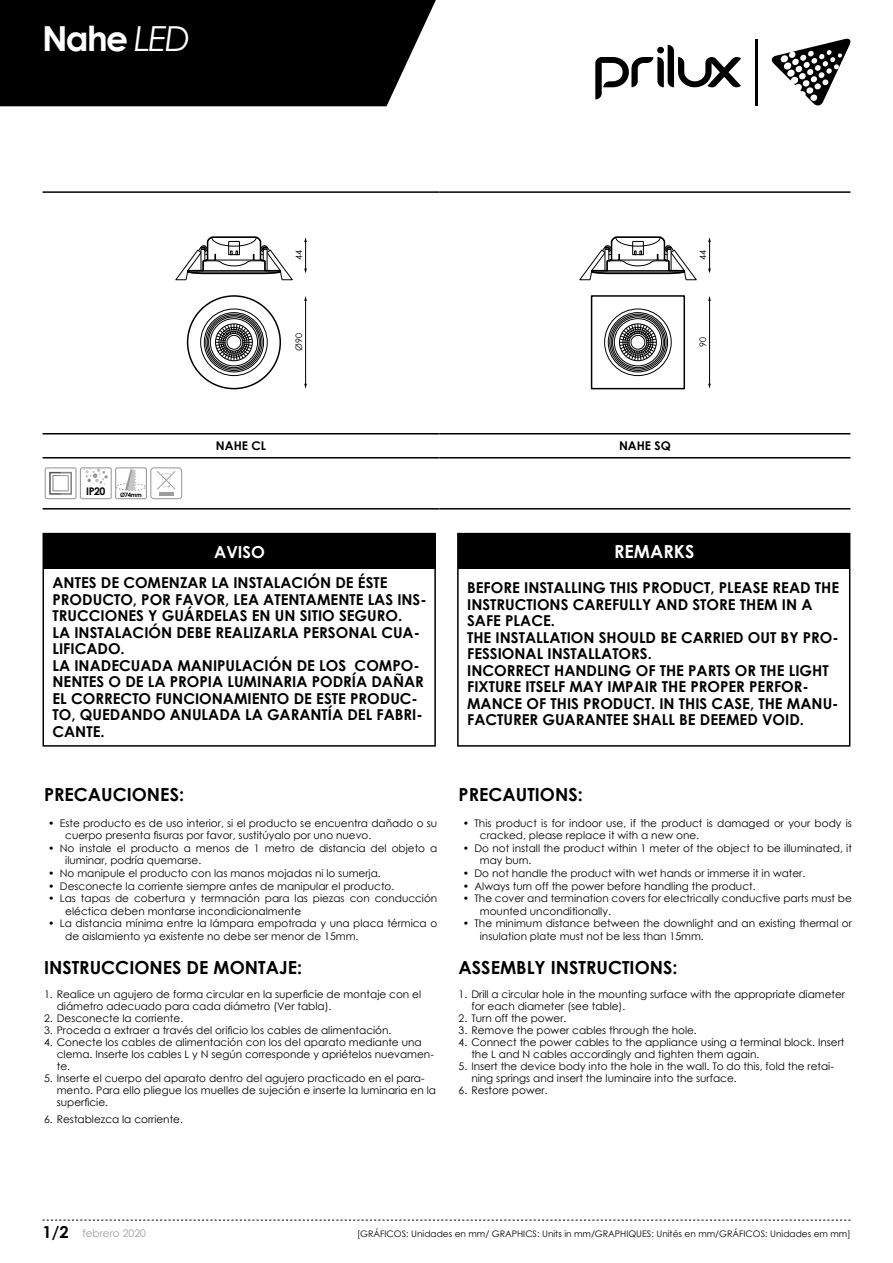
<style>
.page{position:relative;width:893px;height:1263px;background:#fff}
.page>*{position:absolute;margin:0;border:0;box-sizing:border-box;transform-origin:0 0}
.t1{font:700 34.5px "Century Gothic";color:#fff}
.t2{font:700 18px "Century Gothic";color:#000}
.t3{font:700 18px "Century Gothic";color:#fff}
.t4{font:700 16.5px "Century Gothic";color:#fff}
.t5{font:700 15px/16.5px "Century Gothic";color:#000}
.t6{font:700 12px "Century Gothic";color:#000}
.t7{font:10.5px/12.6px "Century Gothic";color:#000}
.t8{font:10.5px "Century Gothic";color:#9d9d9c}
.t9{font:700 10.5px "Century Gothic";color:#000}
.t10{font:9px "Century Gothic";color:#000}
.t11{font:700 6px "Century Gothic";letter-spacing:-.05em;color:#000}
.s1{font-weight:400;font-style:italic}
.s2{font-weight:700;font-size:16.5px;color:#000}
</style>
<div class="page">
<div style="left:0;top:0;width:436px;height:106px;background:#000"></div>
<svg style="left:595px;top:45px;width:146px;height:54px"></svg>
<hr style="left:755px;top:39px;width:2px;height:67px;background:#000">
<svg style="left:771px;top:39px;width:80px;height:67px"></svg>
<svg style="left:43px;top:1220px;width:807px;height:1px"></svg>
<hr style="left:43px;top:508px;width:396px;height:1px;background:#000">
<hr style="left:439px;top:508px;width:411px;height:1px;background:#000">
<hr style="left:43px;top:191px;width:396px;height:2px;background:#000">
<hr style="left:439px;top:191px;width:411px;height:2px;background:#000">
<hr style="left:43px;top:433px;width:396px;height:1px;background:#000">
<hr style="left:439px;top:433px;width:411px;height:1px;background:#000">
<hr style="left:439px;top:457px;width:411px;height:1px;background:#000">
<hr style="left:43px;top:457px;width:396px;height:1px;background:#000">
<svg style="left:304px;top:237px;width:3px;height:36px"></svg>
<hr style="left:305px;top:300px;width:1px;height:85px;background:#000">
<div style="left:187px;top:295px;width:94px;height:94px;border:2px solid #000;border-radius:50%"></div>
<div style="left:204px;top:312px;width:60px;height:60px;border:1px solid #000;border-radius:50%"></div>
<div style="left:206px;top:314px;width:56px;height:57px;border:1px solid #000;border-radius:50%"></div>
<div style="left:200px;top:309px;width:67px;height:67px;border:1px solid #000;border-radius:50%"></div>
<div style="left:207px;top:315px;width:54px;height:54px;border:1px solid #000;border-radius:50%"></div>
<div style="left:208px;top:317px;width:51px;height:51px;border:1px solid #000;border-radius:50%"></div>
<div style="left:210px;top:318px;width:48px;height:48px;border:1px solid #000;border-radius:50%"></div>
<div style="left:215px;top:324px;width:38px;height:37px;border:1px solid #000;border-radius:50%"></div>
<svg style="left:215px;top:324px;width:37px;height:37px"></svg>
<svg style="left:175px;top:236px;width:118px;height:44px"></svg>
<svg style="left:708px;top:237px;width:3px;height:36px"></svg>
<hr style="left:709px;top:300px;width:1px;height:85px;background:#000">
<div style="left:608px;top:312px;width:60px;height:60px;border:1px solid #000;border-radius:50%"></div>
<div style="left:610px;top:314px;width:56px;height:57px;border:1px solid #000;border-radius:50%"></div>
<div style="left:604px;top:309px;width:67px;height:67px;border:1px solid #000;border-radius:50%"></div>
<div style="left:611px;top:315px;width:54px;height:54px;border:1px solid #000;border-radius:50%"></div>
<div style="left:612px;top:317px;width:51px;height:51px;border:1px solid #000;border-radius:50%"></div>
<div style="left:614px;top:318px;width:48px;height:48px;border:1px solid #000;border-radius:50%"></div>
<svg style="left:619px;top:324px;width:37px;height:37px"></svg>
<div style="left:591px;top:295px;width:94px;height:94px;border:2px solid #000"></div>
<svg style="left:579px;top:236px;width:118px;height:44px"></svg>
<svg style="left:45px;top:467px;width:137px;height:32px"></svg>
<hr style="left:159px;top:492px;width:15px;height:4px;background:#9d9d9c">
<div style="left:44px;top:534px;width:391px;height:34px;background:#000"></div>
<div style="left:43px;top:533px;width:393px;height:214px;border:2px solid #000"></div>
<div style="left:459px;top:534px;width:391px;height:34px;background:#000"></div>
<div style="left:457px;top:533px;width:393px;height:214px;border:2px solid #000"></div>
<h1 class="t1" style="left:42px;top:12px;width:150px">Nahe <span class="s1">LED</span></h1>
<p class="t9" style="left:86px;top:483px;width:21px">IP20</p>
<p class="t11" style="left:120px;top:491px;width:23px">Ø74mm</p>
<p class="t10" style="left:293px;top:260px;width:11px;rotate:-90deg">44</p>
<p class="t10" style="left:293px;top:351px;width:19px;rotate:-90deg">Ø90</p>
<p class="t10" style="left:697px;top:260px;width:11px;rotate:-90deg">44</p>
<p class="t10" style="left:697px;top:347px;width:11px;rotate:-90deg">90</p>
<p class="t6" style="left:216px;top:437px;width:52px">NAHE CL</p>
<p class="t6" style="left:619px;top:437px;width:53px">NAHE SQ</p>
<h3 class="t4" style="left:214px;top:539px;width:52px">AVISO</h3>
<p class="t5" style="left:53px;top:574px;width:376px">ANTES DE COMENZAR LA INSTALACIÓN DE ÉSTE PRODUCTO, POR FAVOR, LEA ATENTAMENTE LAS INS-TRUCCIONES Y GUÁRDELAS EN UN SITIO SEGURO.<br>LA INSTALACIÓN DEBE REALIZARLA PERSONAL CUA-LIFICADO.<br>LA INADECUADA MANIPULACIÓN DE LOS COMPO-NENTES O DE LA PROPIA LUMINARIA PODRÍA DAÑAR EL CORRECTO FUNCIONAMIENTO DE ESTE PRODUC-TO, QUEDANDO ANULADA LA GARANTÍA DEL FABRI-CANTE.</p>
<h2 class="t2" style="left:44px;top:781px;width:142px">PRECAUCIONES:</h2>
<p class="t7" style="left:65px;top:816px;width:374px;text-indent:-17px">• Este producto es de uso interior, si el producto se encuentra dañado o su cuerpo presenta fisuras por favor, sustitúyalo por uno nuevo.</p>
<p class="t7" style="left:65px;top:841px;width:374px;text-indent:-17px">• No instale el producto a menos de 1 metro de distancia del objeto a iluminar, podría quemarse.</p>
<p class="t7" style="left:48px;top:867px;width:334px">• No manipule el producto con las manos mojadas ni lo sumerja.</p>
<p class="t7" style="left:48px;top:879px;width:348px">• Desconecte la corriente siempre antes de manipular el producto.</p>
<p class="t7" style="left:65px;top:892px;width:374px;text-indent:-17px">• Las tapas de cobertura y termnación para las piezas con conducción eléctica deben montarse incondicionalmente</p>
<p class="t7" style="left:65px;top:917px;width:374px;text-indent:-17px">• La distancia mínima entre la lámpara empotrada y una placa térmica o de aislamiento ya existente no debe ser menor de 15mm.</p>
<h2 class="t2" style="left:44px;top:953px;width:260px">INSTRUCCIONES DE MONTAJE:</h2>
<p class="t7" style="left:57px;top:988px;width:366px;line-height:12px;text-indent:-13px">1. Realice un agujero de forma circular en la superficie de montaje con el diámetro adecuado para cada diámetro (Ver tabla).</p>
<p class="t7" style="left:44px;top:1012px;width:141px">2. Desconecte la corriente.</p>
<p class="t7" style="left:44px;top:1024px;width:349px">3. Proceda a extraer a través del orificio los cables de alimentación.</p>
<p class="t7" style="left:57px;top:1036px;width:379px;line-height:12px;text-indent:-13px">4. Conecte los cables de alimentación con los del aparato mediante una clema. Inserte los cables L y N según corresponde y apriételos nuevamen&shy;te.</p>
<p class="t7" style="left:57px;top:1072px;width:381px;line-height:12px;text-indent:-13px">5. Inserte el cuerpo del aparato dentro del agujero practicado en el para&shy;mento. Para ello pliegue los muelles de sujeción e inserte la luminaria en la superficie.</p>
<p class="t7" style="left:44px;top:1113px;width:140px">6. Restablezca la corriente.</p>
<h2 class="t3" style="left:614px;top:538px;width:82px">REMARKS</h2>
<p class="t5" style="left:467px;top:579px;width:374px">BEFORE INSTALLING THIS PRODUCT, PLEASE READ THE INSTRUCTIONS CAREFULLY AND STORE THEM IN A SAFE PLACE.<br>THE INSTALLATION SHOULD BE CARRIED OUT BY PRO-FESSIONAL INSTALLATORS.<br>INCORRECT HANDLING OF THE PARTS OR THE LIGHT FIXTURE ITSELF MAY IMPAIR THE PROPER PERFOR-MANCE OF THIS PRODUCT. IN THIS CASE, THE MANU-FACTURER GUARANTEE SHALL BE DEEMED VOID.</p>
<h2 class="t2" style="left:459px;top:781px;width:126px">PRECAUTIONS:</h2>
<p class="t7" style="left:480px;top:816px;width:374px;text-indent:-17px">• This product is for indoor use, if the product is damaged or your body is cracked, please replace it with a new one.</p>
<p class="t7" style="left:480px;top:841px;width:374px;text-indent:-17px">• Do not install the product within 1 meter of the object to be illuminated, it may burn.</p>
<p class="t7" style="left:463px;top:867px;width:344px">• Do not handle the product with wet hands or immerse it in water.</p>
<p class="t7" style="left:463px;top:879px;width:294px">• Always turn off the power before handling the product.</p>
<p class="t7" style="left:480px;top:892px;width:374px;text-indent:-17px">• The cover and termination covers for electrically conductive parts must be mounted unconditionally.</p>
<p class="t7" style="left:480px;top:917px;width:374px;text-indent:-17px">• The minimum distance between the downlight and an existing thermal or insulation plate must not be less than 15mm.</p>
<h2 class="t2" style="left:459px;top:953px;width:220px">ASSEMBLY INSTRUCTIONS:</h2>
<p class="t7" style="left:471px;top:988px;width:375px;line-height:12px;text-indent:-13px">1. Drill a circular hole in the mounting surface with the appropriate diameter for each diameter (see table).</p>
<p class="t7" style="left:459px;top:1012px;width:109px">2. Turn off the power.</p>
<p class="t7" style="left:459px;top:1024px;width:240px">3. Remove the power cables through the hole.</p>
<p class="t7" style="left:471px;top:1036px;width:375px;line-height:12px;text-indent:-13px">4. Connect the power cables to the appliance using a terminal block. Insert the L and N cables accordingly and tighten them again.</p>
<p class="t7" style="left:471px;top:1060px;width:364px;line-height:12px;text-indent:-13px">5. Insert the device body into the hole in the wall. To do this, fold the retai&shy;ning springs and insert the luminaire into the surface.</p>
<p class="t7" style="left:459px;top:1084px;width:91px">6. Restore power.</p>
<p class="t8" style="left:43px;top:1226px;width:105px"><span class="s2">1/2</span> febrero 2020</p>
<p class="t10" style="left:357px;top:1227px;width:495px">[GRÁFICOS: Unidades en mm/ GRAPHICS: Units in mm/GRAPHIQUES: Unités en mm/GRÁFICOS: Unidades em mm]</p>
</div>
